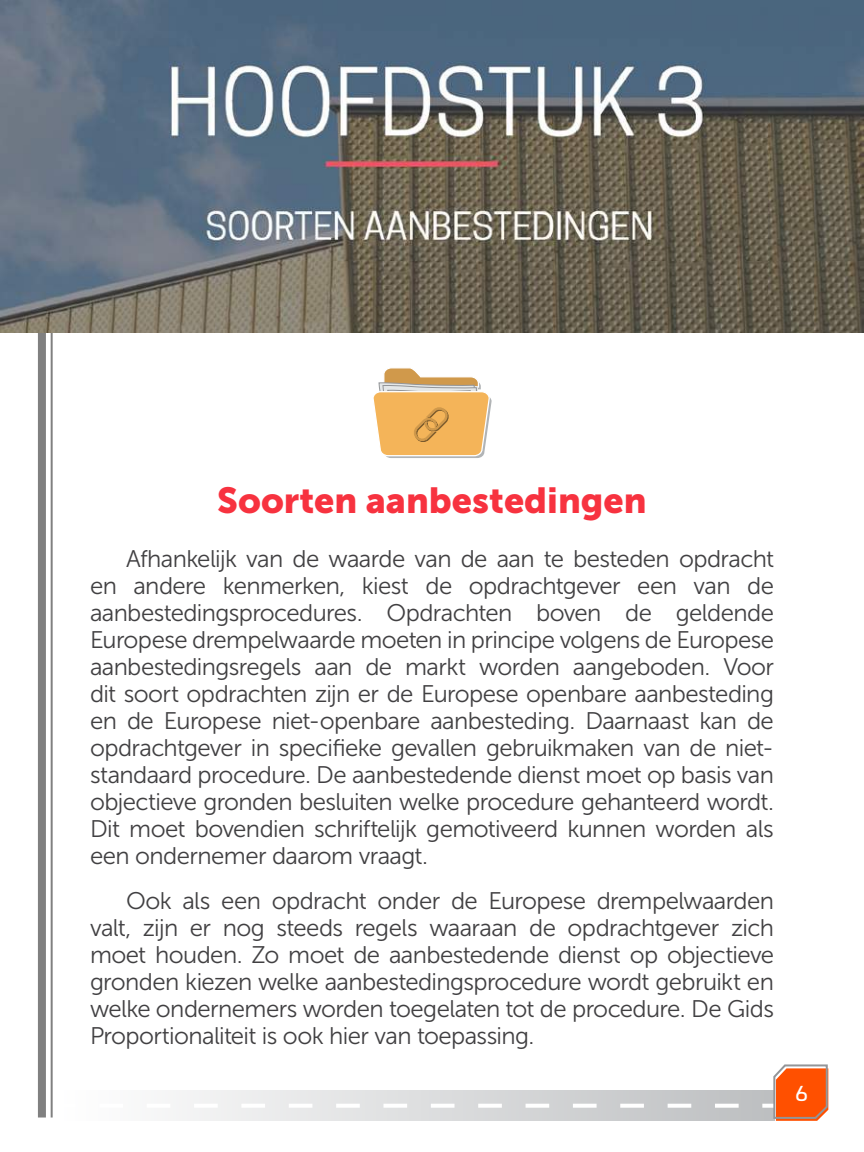
<style>
.page{position:relative;width:864px;height:1152px;background:#fff}
.page>*{position:absolute;margin:0;border:0;box-sizing:border-box;transform-origin:0 0}
.t1{font:36px "Museo Sans 900";color:#f7323f}
.t2{font:24px/27px "Museo Sans 300";letter-spacing:-.025em;color:#414042;text-align:justify}
.t3{font:20px "Univia Pro";color:#fff}
</style>
<div class="page">
<div style="left:38px;top:194px;width:8px;height:924px;background:#808080"></div>
<hr style="left:51px;top:194px;width:2px;height:924px;background:#808080">
<div style="left:58px;top:1091px;width:716px;height:30px;background:linear-gradient(to right,#fff,#bdbfc1)"></div>
<hr style="left:64px;top:1104px;width:12px;height:4px;background:#fff">
<svg style="left:99px;top:1104px;width:652px;height:4px"></svg>
<svg style="left:762px;top:1104px;width:10px;height:4px"></svg>
<svg style="left:772px;top:1064px;width:57px;height:57px"></svg>
<img style="left:0;top:0;width:864px;height:333px">
<svg style="left:373px;top:368px;width:119px;height:90px"></svg>
<h1 class="t1" style="left:217px;top:480px;width:431px">Soorten aanbestedingen</h1>
<p class="t2" style="left:90px;top:546px;width:686px;text-indent:36px">Afhankelijk van de waarde van de aan te besteden opdracht en andere kenmerken, kiest de opdrachtgever een van de aanbestedingsprocedures. Opdrachten boven de geldende Europese drempelwaarde moeten in principe volgens de Europese aanbestedingsregels aan de markt worden aangeboden. Voor dit soort opdrachten zijn er de Europese openbare aanbesteding en de Europese niet-openbare aanbesteding. Daarnaast kan de opdrachtgever in specifieke gevallen gebruikmaken van de niet&shy;standaard procedure. De aanbestedende dienst moet op basis van objectieve gronden besluiten welke procedure gehanteerd wordt.<br>Dit moet bovendien schriftelijk gemotiveerd kunnen worden als een ondernemer daarom vraagt.</p>
<p class="t2" style="left:90px;top:888px;width:686px;text-indent:36px">Ook als een opdracht onder de Europese drempelwaarden valt, zijn er nog steeds regels waaraan de opdrachtgever zich moet houden. Zo moet de aanbestedende dienst op objectieve gronden kiezen welke aanbestedingsprocedure wordt gebruikt en welke ondernemers worden toegelaten tot de procedure. De Gids Proportionaliteit is ook hier van toepassing.</p>
<p class="t3" style="left:795px;top:1078px;width:14px">6</p>
</div>
